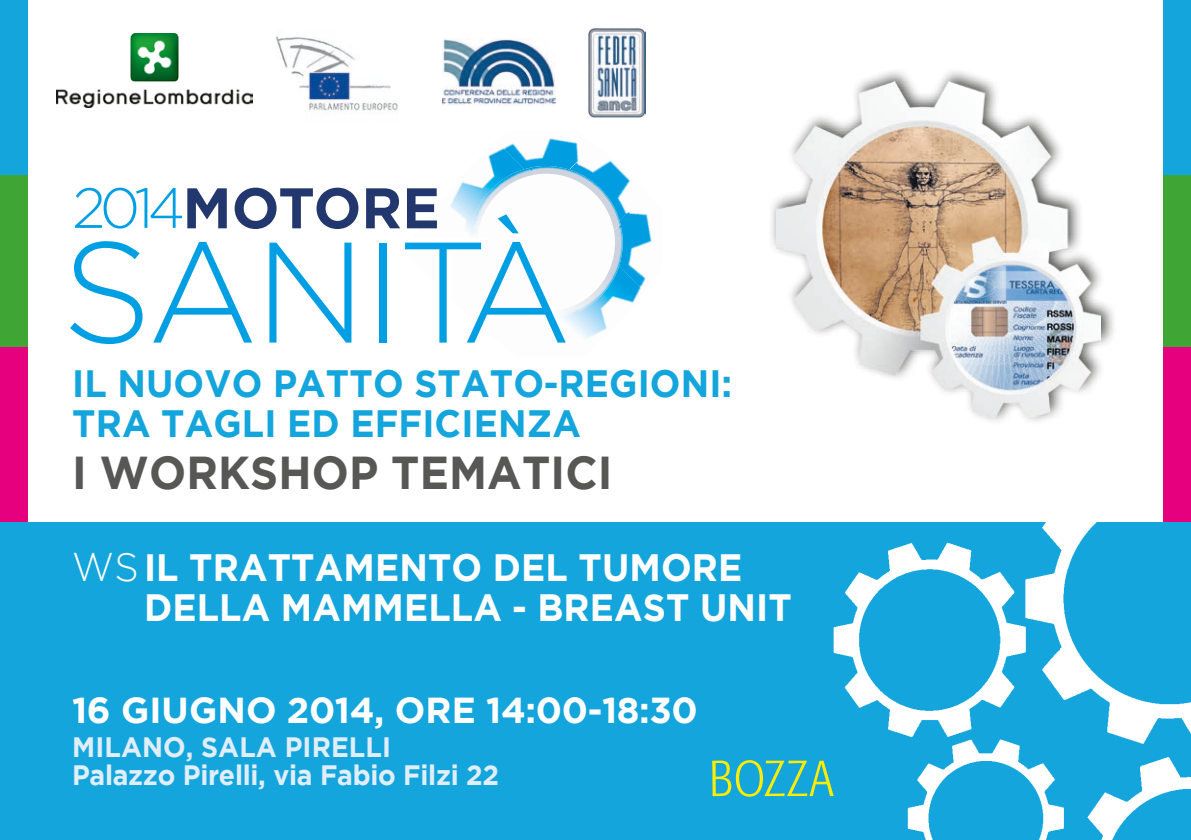
<style>
.page{position:relative;width:1191px;height:840px;background:#fff}
.page>*{position:absolute;margin:0;border:0;box-sizing:border-box;transform-origin:0 0}
.t1{font:300 condensed 50px "Formata";letter-spacing:.02em;color:#ffed00}
.t2{font:700 46px "Gotham";letter-spacing:.005em;color:#575756;scale:.95 1}
.t3{font:700 38px "Gotham";color:#fff;scale:.95 1}
.t4{font:700 38px/40px "Gotham";letter-spacing:.005em;color:#13a5dc;scale:.95 1}
.t5{font:700 36px "Gotham";letter-spacing:-.01em;color:#fff}
.t6{font:700 28px/28px "Gotham";letter-spacing:.005em;color:#e0eefa;scale:.95 1}
.s1{font-weight:300;font-size:40px}
</style>
<div class="page">
<div style="left:0;top:522px;width:1191px;height:317px;background:#13a5dc"></div>
<img style="left:833px;top:522px;width:358px;height:317px">
<img style="left:620px;top:215px;width:32px;height:67px">
<img style="left:596px;top:266px;width:48px;height:68px">
<img style="left:566px;top:317px;width:30px;height:21px">
<img style="left:602px;top:160px;width:45px;height:61px">
<img style="left:524px;top:138px;width:59px;height:30px">
<img style="left:459px;top:143px;width:65px;height:45px">
<img style="left:566px;top:224px;width:58px;height:93px">
<img style="left:528px;top:166px;width:92px;height:65px">
<img style="left:468px;top:168px;width:67px;height:20px">
<svg style="left:70px;top:241px;width:72px;height:103px"></svg>
<svg style="left:269px;top:242px;width:82px;height:100px"></svg>
<svg style="left:366px;top:188px;width:200px;height:155px"></svg>
<svg style="left:235px;top:187px;width:123px;height:42px"></svg>
<svg style="left:153px;top:242px;width:99px;height:100px"></svg>
<svg style="left:75px;top:187px;width:152px;height:41px"></svg>
<img style="left:276px;top:36px;width:122px;height:75px">
<img style="left:588px;top:28px;width:57px;height:89px">
<img style="left:443px;top:39px;width:112px;height:66px">
<img style="left:57px;top:33px;width:196px;height:74px">
<div style="left:767px;top:66px;width:350px;height:360px;background:#1d1d1b;opacity:.75"></div>
<img style="left:776px;top:81px;width:324px;height:338px">
<div style="left:0;top:0;width:28px;height:175px;background:#13a5dc"></div>
<div style="left:0;top:175px;width:28px;height:174px;background:#3fa535"></div>
<div style="left:0;top:347px;width:28px;height:175px;background:#e6007e"></div>
<div style="left:1163px;top:0;width:28px;height:175px;background:#13a5dc"></div>
<div style="left:1163px;top:175px;width:28px;height:174px;background:#3fa535"></div>
<div style="left:1163px;top:347px;width:28px;height:175px;background:#e6007e"></div>
<p class="t4" style="left:72px;top:362px;width:696px">IL NUOVO PATTO STATO-REGI ONI :<br>TRA TAGLI ED EFFICI ENZA</p>
<p class="t2" style="left:72px;top:446px;width:562px">I WORKSHOP TEMATICI</p>
<p class="t3" style="left:72px;top:545px;width:152px"><span class="s1">WS</span>IL TRATTAMENTO</p>
<p class="t3" style="left:493px;top:545px;width:26px">DEL</p>
<p class="t3" style="left:578px;top:545px;width:26px">TUMORE</p>
<p class="t3" style="left:72px;top:585px;width:36px">DELLA</p>
<p class="t3" style="left:281px;top:585px;width:30px">MAMMELLA</p>
<p class="t3" style="left:512px;top:585px;width:81px">- BREAST</p>
<p class="t3" style="left:700px;top:585px;width:96px">UNIT</p>
<p class="t5" style="left:72px;top:689px;width:627px">16 GI UGNO 2014, ORE 14:00-18:30</p>
<p class="t6" style="left:72px;top:732px;width:451px">MI LANO, SALA PI RELLI<br>PALAZZO PIRELLI, VIA FABIO FILZI 22</p>
<h1 class="t1" style="left:709px;top:749px;width:126px">BOZZA</h1>
</div>
